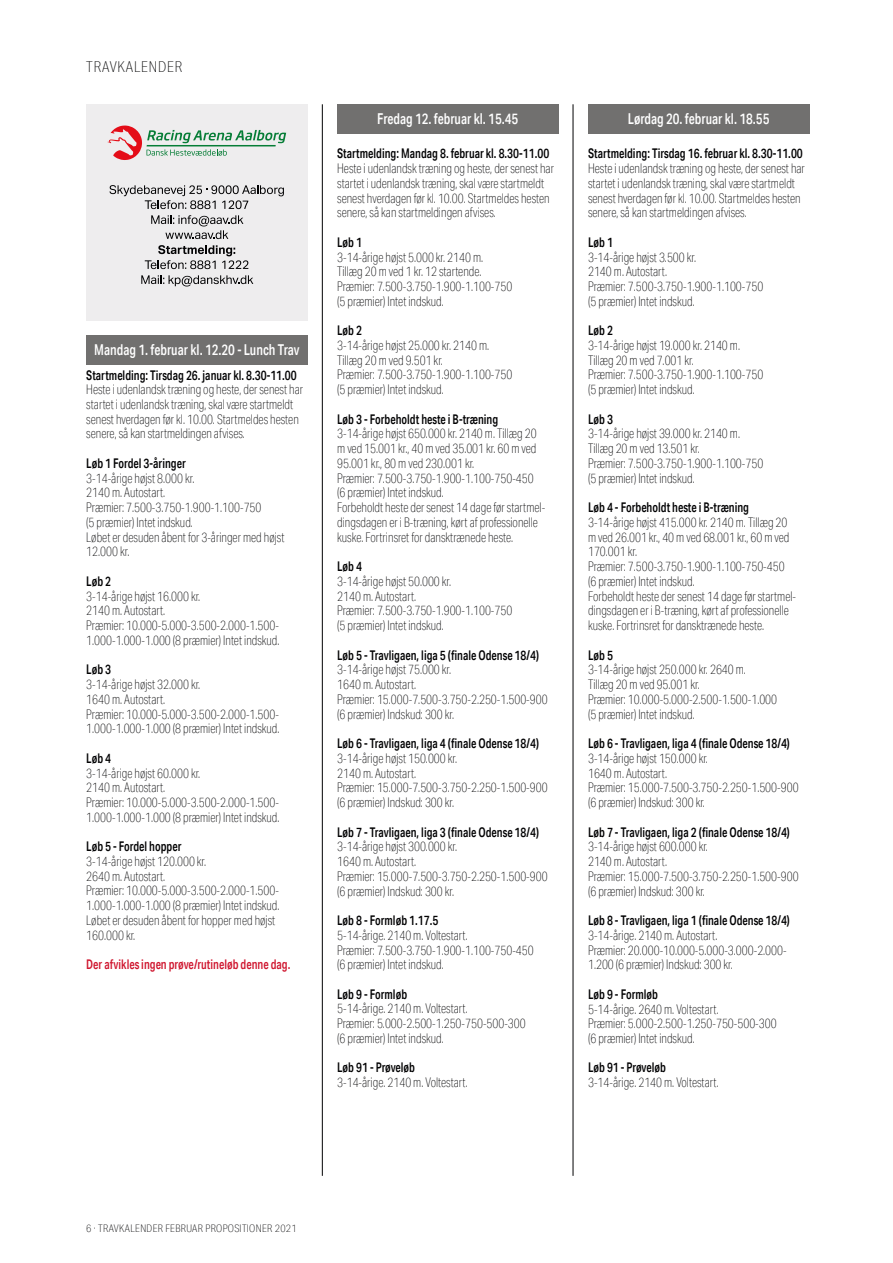
<style>
.page{position:relative;width:893px;height:1263px;background:#fff}
.page>*{position:absolute;margin:0;border:0;box-sizing:border-box;transform-origin:0 0}
.t1{font:500 15px "Aktiv Grotesk Cd";color:#fff;scale:.9 1}
.t2{font:100 15px "Aktiv Grotesk Cd";letter-spacing:.05em;color:#020203}
.t3{font:100 13.35px/14.7px "Aktiv Grotesk Cd";color:#020203;scale:.89 1}
.t4{font:500 13.35px "Aktiv Grotesk Cd";color:#cf152e;scale:.89 1}
.t5{font:100 10.5px "Aktiv Grotesk Cd";letter-spacing:.03em;color:#020203}
.s1{font-weight:500}
</style>
<div class="page">
<hr style="left:322px;top:104px;width:1px;height:1072px;background:#020203">
<hr style="left:573px;top:104px;width:1px;height:1072px;background:#020203">
<div style="left:86px;top:104px;width:221px;height:216px;background:#eeedee"></div>
<svg style="left:108px;top:126px;width:178px;height:34px"></svg>
<hr style="left:147px;top:145px;width:129px;height:1px;background:#067d36">
<svg style="left:110px;top:185px;width:174px;height:24px"></svg>
<svg style="left:151px;top:215px;width:92px;height:24px"></svg>
<svg style="left:145px;top:245px;width:103px;height:24px"></svg>
<svg style="left:141px;top:275px;width:112px;height:11px"></svg>
<div style="left:86px;top:335px;width:221px;height:30px;background:#71706f"></div>
<div style="left:337px;top:104px;width:221px;height:30px;background:#71706f"></div>
<div style="left:588px;top:104px;width:221px;height:30px;background:#71706f"></div>
<p class="t2" style="left:86px;top:59px;width:97px">TRAVKALENDER</p>
<p class="t1" style="left:94px;top:341px;width:230px">Mandag 1. februar kl. 12.20 - Lunch Trav</p>
<p class="t3" style="left:86px;top:367px;width:245px"><span class="s1">Startmelding: Tirsdag 26. januar kl. 8.30-11.00<br></span>Heste i udenlandsk træning og heste, der senest har startet i udenlandsk træning, skal være startmeldt senest hverdagen før kl. 10.00. Startmeldes hesten senere, så kan startmeldingen afvises.</p>
<p class="t3" style="left:86px;top:456px;width:224px"><span class="s1">Løb 1 Fordel 3-åringer<br></span>3-14-årige højst 8.000 kr.<br>2140 m. Autostart.<br>Præmier: 7.500-3.750-1.900-1.100-750<br>(5 præmier) Intet indskud.<br>Løbet er desuden åbent for 3-åringer med højst<br>12.000 kr.</p>
<p class="t3" style="left:86px;top:574px;width:219px"><span class="s1">Løb 2<br></span>3-14-årige højst 16.000 kr.<br>2140 m. Autostart.<br>Præmier: 10.000-5.000-3.500-2.000-1.500-<br>1.000-1.000-1.000 (8 præmier) Intet indskud.</p>
<p class="t3" style="left:86px;top:662px;width:219px"><span class="s1">Løb 3<br></span>3-14-årige højst 32.000 kr.<br>1640 m. Autostart.<br>Præmier: 10.000-5.000-3.500-2.000-1.500-<br>1.000-1.000-1.000 (8 præmier) Intet indskud.</p>
<p class="t3" style="left:86px;top:751px;width:219px"><span class="s1">Løb 4<br></span>3-14-årige højst 60.000 kr.<br>2140 m. Autostart.<br>Præmier: 10.000-5.000-3.500-2.000-1.500-<br>1.000-1.000-1.000 (8 præmier) Intet indskud.</p>
<p class="t3" style="left:86px;top:839px;width:219px"><span class="s1">Løb 5 - Fordel hopper<br></span>3-14-årige højst 120.000 kr.<br>2640 m. Autostart.<br>Præmier: 10.000-5.000-3.500-2.000-1.500-<br>1.000-1.000-1.000 (8 præmier) Intet indskud.<br>Løbet er desuden åbent for hopper med højst<br>160.000 kr.</p>
<p class="t4" style="left:86px;top:956px;width:231px">Der afvikles ingen prøve/rutineløb denne dag.</p>
<p class="t1" style="left:377px;top:110px;width:158px">Fredag 12. februar kl. 15.45</p>
<p class="t3" style="left:337px;top:146px;width:245px"><span class="s1">Startmelding: Mandag 8. februar kl. 8.30-11.00<br></span>Heste i udenlandsk træning og heste, der senest har startet i udenlandsk træning, skal være startmeldt senest hverdagen før kl. 10.00. Startmeldes hesten senere, så kan startmeldingen afvises.</p>
<p class="t3" style="left:337px;top:235px;width:198px"><span class="s1">Løb 1<br></span>3-14-årige højst 5.000 kr. 2140 m.<br>Tillæg 20 m ved 1 kr. 12 startende.<br>Præmier: 7.500-3.750-1.900-1.100-750 (5 præmier) Intet indskud.</p>
<p class="t3" style="left:337px;top:323px;width:198px"><span class="s1">Løb 2<br></span>3-14-årige højst 25.000 kr. 2140 m.<br>Tillæg 20 m ved 9.501 kr.<br>Præmier: 7.500-3.750-1.900-1.100-750 (5 præmier) Intet indskud.</p>
<p class="t3" style="left:337px;top:412px;width:235px"><span class="s1">Løb 3 - Forbeholdt heste i B-træning </span>3-14-årige højst 650.000 kr. 2140 m. Tillæg 20 m ved 15.001 kr., 40 m ved 35.001 kr. 60 m ved 95.001 kr., 80 m ved 230.001 kr.<br>Præmier: 7.500-3.750-1.900-1.100-750-450 (6 præmier) Intet indskud.<br>Forbeholdt heste der senest 14 dage før startmel&shy;dingsdagen er i B-træning, kørt af professionelle kuske. Fortrinsret for dansktrænede heste.</p>
<p class="t3" style="left:337px;top:559px;width:198px"><span class="s1">Løb 4<br></span>3-14-årige højst 50.000 kr.<br>2140 m. Autostart.<br>Præmier: 7.500-3.750-1.900-1.100-750 (5 præmier) Intet indskud.</p>
<p class="t3" style="left:337px;top:648px;width:238px"><span class="s1">Løb 5 - Travligaen, liga 5 (finale Odense 18/4)<br></span>3-14-årige højst 75.000 kr.<br>1640 m. Autostart.<br>Præmier: 15.000-7.500-3.750-2.250-1.500-900 (6 præmier) Indskud: 300 kr.</p>
<p class="t3" style="left:337px;top:736px;width:238px"><span class="s1">Løb 6 - Travligaen, liga 4 (finale Odense 18/4)<br></span>3-14-årige højst 150.000 kr.<br>2140 m. Autostart.<br>Præmier: 15.000-7.500-3.750-2.250-1.500-900 (6 præmier) Indskud: 300 kr.</p>
<p class="t3" style="left:337px;top:824px;width:238px"><span class="s1">Løb 7 - Travligaen, liga 3 (finale Odense 18/4)<br></span>3-14-årige højst 300.000 kr.<br>1640 m. Autostart.<br>Præmier: 15.000-7.500-3.750-2.250-1.500-900 (6 præmier) Indskud: 300 kr.</p>
<p class="t3" style="left:337px;top:913px;width:222px"><span class="s1">Løb 8 - Formløb 1.17.5<br></span>5-14-årige. 2140 m. Voltestart.<br>Præmier: 7.500-3.750-1.900-1.100-750-450 (6 præmier) Intet indskud.</p>
<p class="t3" style="left:337px;top:987px;width:213px"><span class="s1">Løb 9 - Formløb<br></span>5-14-årige. 2140 m. Voltestart.<br>Præmier: 5.000-2.500-1.250-750-500-300 (6 præmier) Intet indskud.</p>
<p class="t3" style="left:337px;top:1060px;width:148px"><span class="s1">Løb 91 - Prøveløb<br></span>3-14-årige. 2140 m. Voltestart.</p>
<p class="t1" style="left:628px;top:110px;width:159px">Lørdag 20. februar kl. 18.55</p>
<p class="t3" style="left:588px;top:146px;width:245px"><span class="s1">Startmelding: Tirsdag 16. februar kl. 8.30-11.00<br></span>Heste i udenlandsk træning og heste, der senest har startet i udenlandsk træning, skal være startmeldt senest hverdagen før kl. 10.00. Startmeldes hesten senere, så kan startmeldingen afvises.</p>
<p class="t3" style="left:588px;top:235px;width:198px"><span class="s1">Løb 1<br></span>3-14-årige højst 3.500 kr.<br>2140 m. Autostart.<br>Præmier: 7.500-3.750-1.900-1.100-750 (5 præmier) Intet indskud.</p>
<p class="t3" style="left:588px;top:323px;width:198px"><span class="s1">Løb 2<br></span>3-14-årige højst 19.000 kr. 2140 m.<br>Tillæg 20 m ved 7.001 kr.<br>Præmier: 7.500-3.750-1.900-1.100-750 (5 præmier) Intet indskud.</p>
<p class="t3" style="left:588px;top:412px;width:198px"><span class="s1">Løb 3<br></span>3-14-årige højst 39.000 kr. 2140 m.<br>Tillæg 20 m ved 13.501 kr.<br>Præmier: 7.500-3.750-1.900-1.100-750 (5 præmier) Intet indskud.</p>
<p class="t3" style="left:588px;top:500px;width:235px"><span class="s1">Løb 4 - Forbeholdt heste i B-træning </span>3-14-årige højst 415.000 kr. 2140 m. Tillæg 20 m ved 26.001 kr., 40 m ved 68.001 kr., 60 m ved 170.001 kr.<br>Præmier: 7.500-3.750-1.900-1.100-750-450 (6 præmier) Intet indskud.<br>Forbeholdt heste der senest 14 dage før startmel&shy;dingsdagen er i B-træning, kørt af professionelle kuske. Fortrinsret for dansktrænede heste.</p>
<p class="t3" style="left:588px;top:648px;width:214px"><span class="s1">Løb 5<br></span>3-14-årige højst 250.000 kr. 2640 m.<br>Tillæg 20 m ved 95.001 kr.<br>Præmier: 10.000-5.000-2.500-1.500-1.000 (5 præmier) Intet indskud.</p>
<p class="t3" style="left:588px;top:736px;width:238px"><span class="s1">Løb 6 - Travligaen, liga 4 (finale Odense 18/4)<br></span>3-14-årige højst 150.000 kr.<br>1640 m. Autostart.<br>Præmier: 15.000-7.500-3.750-2.250-1.500-900 (6 præmier) Indskud: 300 kr.</p>
<p class="t3" style="left:588px;top:824px;width:238px"><span class="s1">Løb 7 - Travligaen, liga 2 (finale Odense 18/4)<br></span>3-14-årige højst 600.000 kr.<br>2140 m. Autostart.<br>Præmier: 15.000-7.500-3.750-2.250-1.500-900 (6 præmier) Indskud: 300 kr.</p>
<p class="t3" style="left:588px;top:913px;width:228px"><span class="s1">Løb 8 - Travligaen, liga 1 (finale Odense 18/4)<br></span>3-14-årige. 2140 m. Autostart.<br>Præmier: 20.000-10.000-5.000-3.000-2.000- 1.200 (6 præmier) Indskud: 300 kr.</p>
<p class="t3" style="left:588px;top:987px;width:213px"><span class="s1">Løb 9 - Formløb<br></span>5-14-årige. 2640 m. Voltestart.<br>Præmier: 5.000-2.500-1.250-750-500-300 (6 præmier) Intet indskud.</p>
<p class="t3" style="left:588px;top:1060px;width:148px"><span class="s1">Løb 91 - Prøveløb<br></span>3-14-årige. 2140 m. Voltestart.</p>
<p class="t5" style="left:86px;top:1223px;width:212px">6 · TRAVKALENDER FEBRUAR PROPOSITIONER 2021</p>
</div>
